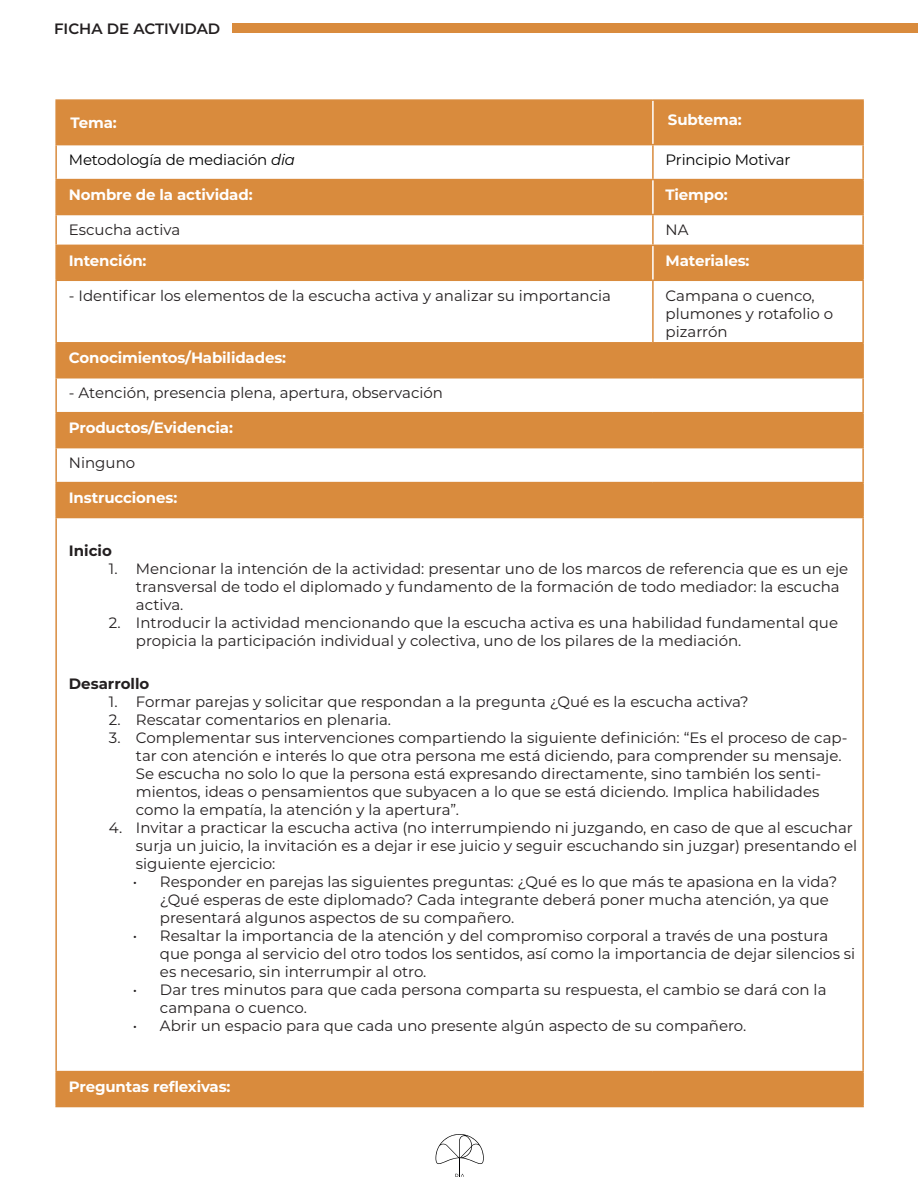
<style>
.page{position:relative;width:918px;height:1188px;background:#fff}
.page>*{position:absolute;margin:0;border:0;box-sizing:border-box;transform-origin:0 0}
.t1{font:15px/18px "Montserrat";color:#231f20}
.t2{font:700 15px "Montserrat";letter-spacing:-.01em;color:#fff}
.t3{font:15px "Montserrat";letter-spacing:-.01em;color:#000001}
.t4{font:600 15px "Montserrat";color:#231f20}
.t5{font:700 15px "Montserrat";color:#231f20}
.s1{font-style:italic}
</style>
<div class="page">
<div style="left:233px;top:23px;width:685px;height:10px;background:#d98b3d"></div>
<svg style="left:436px;top:1134px;width:48px;height:43px"></svg>
<div style="left:57px;top:101px;width:805px;height:43px;background:#d98b3d"></div>
<div style="left:57px;top:180px;width:805px;height:34px;background:#d98b3d"></div>
<div style="left:57px;top:246px;width:805px;height:34px;background:#d98b3d"></div>
<div style="left:57px;top:344px;width:805px;height:33px;background:#d98b3d"></div>
<div style="left:56px;top:413px;width:807px;height:35px;background:#d98b3d"></div>
<div style="left:56px;top:483px;width:807px;height:35px;background:#d98b3d"></div>
<div style="left:56px;top:1072px;width:807px;height:35px;background:#d98b3d"></div>
<hr style="left:862px;top:379px;width:2px;height:33px;background:#d98b3d">
<hr style="left:862px;top:448px;width:2px;height:34px;background:#d98b3d">
<hr style="left:862px;top:518px;width:2px;height:553px;background:#d98b3d">
<hr style="left:862px;top:413px;width:2px;height:34px;background:#d98b3d">
<hr style="left:862px;top:483px;width:2px;height:34px;background:#d98b3d">
<hr style="left:862px;top:1072px;width:2px;height:34px;background:#d98b3d">
<hr style="left:55px;top:99px;width:598px;height:2px;background:#d98b3d">
<hr style="left:55px;top:101px;width:2px;height:43px;background:#d98b3d">
<hr style="left:55px;top:180px;width:2px;height:34px;background:#d98b3d">
<hr style="left:55px;top:246px;width:2px;height:34px;background:#d98b3d">
<hr style="left:55px;top:344px;width:2px;height:33px;background:#d98b3d">
<hr style="left:55px;top:413px;width:2px;height:34px;background:#d98b3d">
<hr style="left:55px;top:483px;width:2px;height:34px;background:#d98b3d">
<hr style="left:55px;top:517px;width:598px;height:1px;background:#d98b3d">
<hr style="left:55px;top:518px;width:2px;height:553px;background:#d98b3d">
<hr style="left:653px;top:517px;width:211px;height:1px;background:#d98b3d">
<hr style="left:55px;top:447px;width:598px;height:1px;background:#d98b3d">
<hr style="left:55px;top:448px;width:2px;height:34px;background:#d98b3d">
<hr style="left:653px;top:447px;width:211px;height:1px;background:#d98b3d">
<hr style="left:55px;top:482px;width:598px;height:1px;background:#d98b3d">
<hr style="left:653px;top:482px;width:211px;height:1px;background:#d98b3d">
<hr style="left:55px;top:280px;width:598px;height:1px;background:#d98b3d">
<hr style="left:55px;top:281px;width:2px;height:61px;background:#d98b3d">
<hr style="left:653px;top:280px;width:211px;height:1px;background:#d98b3d">
<hr style="left:55px;top:342px;width:598px;height:2px;background:#d98b3d">
<hr style="left:653px;top:342px;width:211px;height:2px;background:#d98b3d">
<hr style="left:55px;top:214px;width:598px;height:1px;background:#d98b3d">
<hr style="left:55px;top:215px;width:2px;height:30px;background:#d98b3d">
<hr style="left:653px;top:214px;width:211px;height:1px;background:#d98b3d">
<hr style="left:55px;top:245px;width:598px;height:1px;background:#d98b3d">
<hr style="left:653px;top:245px;width:211px;height:1px;background:#d98b3d">
<hr style="left:55px;top:144px;width:598px;height:1px;background:#d98b3d">
<hr style="left:55px;top:145px;width:2px;height:34px;background:#d98b3d">
<hr style="left:653px;top:144px;width:211px;height:1px;background:#d98b3d">
<hr style="left:55px;top:179px;width:598px;height:1px;background:#d98b3d">
<hr style="left:653px;top:179px;width:211px;height:1px;background:#d98b3d">
<hr style="left:55px;top:377px;width:598px;height:2px;background:#d98b3d">
<hr style="left:55px;top:379px;width:2px;height:33px;background:#d98b3d">
<hr style="left:653px;top:377px;width:211px;height:2px;background:#d98b3d">
<hr style="left:55px;top:412px;width:598px;height:1px;background:#d98b3d">
<hr style="left:653px;top:412px;width:211px;height:1px;background:#d98b3d">
<hr style="left:653px;top:99px;width:211px;height:2px;background:#d98b3d">
<hr style="left:862px;top:101px;width:2px;height:43px;background:#d98b3d">
<hr style="left:652px;top:145px;width:2px;height:34px;background:#d98b3d">
<hr style="left:862px;top:145px;width:2px;height:34px;background:#d98b3d">
<hr style="left:862px;top:180px;width:2px;height:34px;background:#d98b3d">
<hr style="left:652px;top:215px;width:2px;height:30px;background:#d98b3d">
<hr style="left:862px;top:215px;width:2px;height:30px;background:#d98b3d">
<hr style="left:862px;top:246px;width:2px;height:34px;background:#d98b3d">
<hr style="left:652px;top:281px;width:2px;height:61px;background:#d98b3d">
<hr style="left:862px;top:281px;width:2px;height:61px;background:#d98b3d">
<hr style="left:652px;top:344px;width:2px;height:33px;background:#d98b3d">
<hr style="left:862px;top:344px;width:2px;height:33px;background:#d98b3d">
<hr style="left:652px;top:246px;width:2px;height:34px;background:#fff">
<hr style="left:652px;top:180px;width:2px;height:34px;background:#fff">
<hr style="left:652px;top:101px;width:2px;height:43px;background:#fff">
<hr style="left:55px;top:1071px;width:598px;height:1px;background:#d98b3d">
<hr style="left:55px;top:1072px;width:2px;height:34px;background:#d98b3d">
<hr style="left:653px;top:1071px;width:211px;height:1px;background:#d98b3d">
<hr style="left:55px;top:1106px;width:598px;height:1px;background:#d98b3d">
<hr style="left:653px;top:1106px;width:211px;height:1px;background:#d98b3d">
<p class="t4" style="left:54px;top:18px;width:168px">FICHA DE ACTIVIDAD</p>
<p class="t2" style="left:71px;top:111px;width:48px">Tema:</p>
<p class="t2" style="left:668px;top:109px;width:75px">Subtema:</p>
<p class="t3" style="left:69px;top:150px;width:228px">Metodología de mediación <span class="s1">dia</span></p>
<p class="t3" style="left:666px;top:150px;width:126px">Principio Motivar</p>
<p class="t2" style="left:69px;top:184px;width:185px">Nombre de la actividad:</p>
<p class="t2" style="left:666px;top:184px;width:64px">Tiempo:</p>
<p class="t1" style="left:69px;top:220px;width:113px">Escucha activa</p>
<p class="t1" style="left:666px;top:220px;width:24px">NA</p>
<p class="t2" style="left:69px;top:250px;width:79px">Intención:</p>
<p class="t2" style="left:666px;top:250px;width:85px">Materiales:</p>
<p class="t1" style="left:69px;top:286px;width:544px">- Identificar los elementos de la escucha activa y analizar su importancia</p>
<p class="t1" style="left:666px;top:286px;width:169px">Campana o cuenco, plumones y rotafolio o pizarrón</p>
<p class="t2" style="left:69px;top:347px;width:219px">Conocimientos/Habilidades:</p>
<p class="t1" style="left:69px;top:383px;width:376px">- Atención, presencia plena, apertura, observación</p>
<p class="t2" style="left:69px;top:417px;width:166px">Productos/Evidencia:</p>
<p class="t1" style="left:69px;top:453px;width:68px">Ninguno</p>
<p class="t2" style="left:69px;top:487px;width:110px">Instrucciones:</p>
<p class="t5" style="left:69px;top:540px;width:45px">Inicio</p>
<p class="t1" style="left:136px;top:559px;width:714px;text-indent:-27px">1. Mencionar la intención de la actividad: presentar uno de los marcos de referencia que es un eje transversal de todo el diplomado y fundamento de la formación de todo mediador: la escucha activa.</p>
<p class="t1" style="left:136px;top:613px;width:704px;text-indent:-27px">2. Introducir la actividad mencionando que la escucha activa es una habilidad fundamental que propicia la participación individual y colectiva, uno de los pilares de la mediación.</p>
<p class="t5" style="left:69px;top:673px;width:82px">Desarrollo</p>
<p class="t1" style="left:109px;top:692px;width:641px">1. Formar parejas y solicitar que respondan a la pregunta ¿Qué es la escucha activa?</p>
<p class="t1" style="left:109px;top:710px;width:284px">2. Rescatar comentarios en plenaria.</p>
<p class="t1" style="left:136px;top:728px;width:713px;text-indent:-27px">3. Complementar sus intervenciones compartiendo la siguiente definición: “Es el proceso de cap&shy;tar con atención e interés lo que otra persona me está diciendo, para comprender su mensaje.<br>Se escucha no solo lo que la persona está expresando directamente, sino también los senti&shy;mientos, ideas o pensamientos que subyacen a lo que se está diciendo. Implica habilidades como la empatía, la atención y la apertura”.</p>
<p class="t1" style="left:136px;top:818px;width:723px;text-indent:-27px">4. Invitar a practicar la escucha activa (no interrumpiendo ni juzgando, en caso de que al escuchar surja un juicio, la invitación es a dejar ir ese juicio y seguir escuchando sin juzgar) presentando el siguiente ejercicio:</p>
<p class="t1" style="left:160px;top:872px;width:679px;text-indent:-27px">• Responder en parejas las siguientes preguntas: ¿Qué es lo que más te apasiona en la vida? ¿Qué esperas de este diplomado? Cada integrante deberá poner mucha atención, ya que presentará algunos aspectos de su compañero.</p>
<p class="t1" style="left:160px;top:926px;width:697px;text-indent:-27px">• Resaltar la importancia de la atención y del compromiso corporal a través de una postura que ponga al servicio del otro todos los sentidos, así como la importancia de dejar silencios si es necesario, sin interrumpir al otro.</p>
<p class="t1" style="left:160px;top:980px;width:668px;text-indent:-27px">• Dar tres minutos para que cada persona comparta su respuesta, el cambio se dará con la campana o cuenco.</p>
<p class="t1" style="left:133px;top:1016px;width:615px">• Abrir un espacio para que cada uno presente algún aspecto de su compañero.</p>
<p class="t2" style="left:69px;top:1076px;width:163px">Preguntas reflexivas:</p>
</div>
